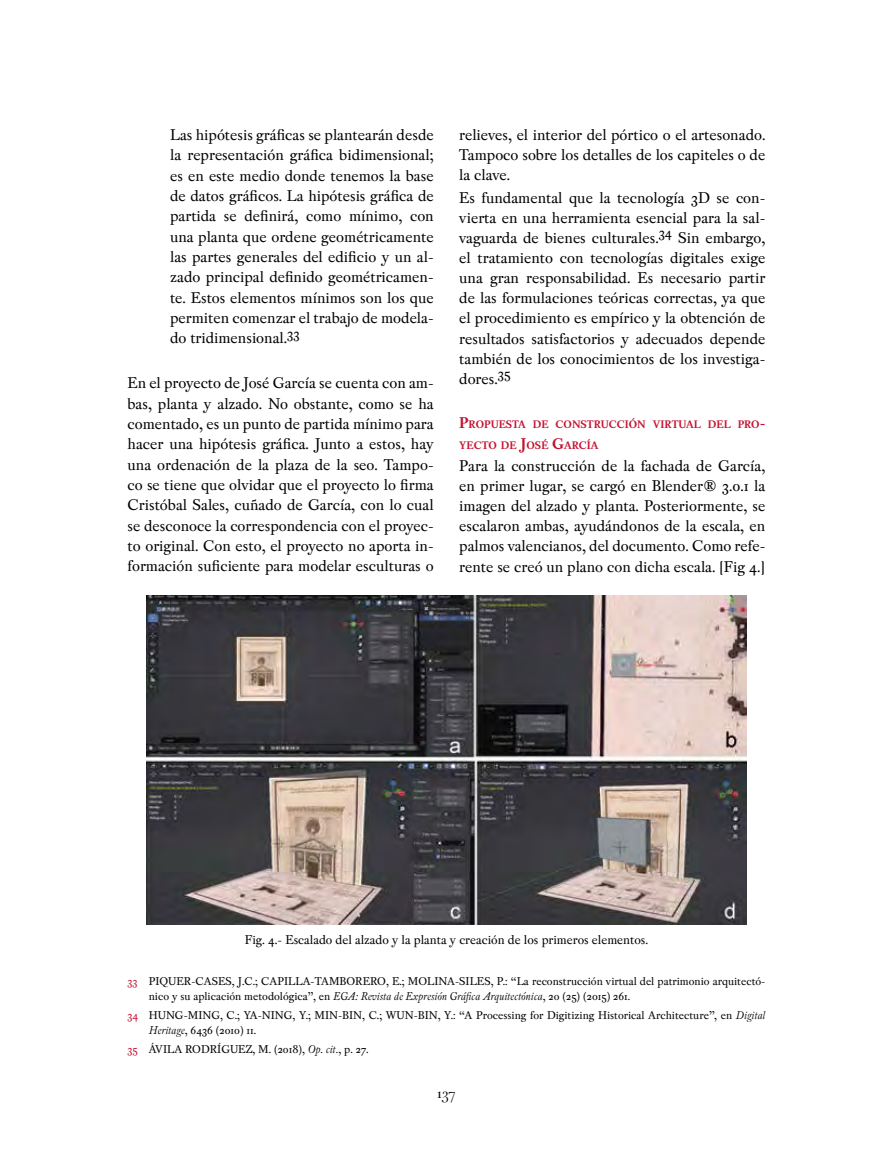
<style>
.page{position:relative;width:893px;height:1170px;background:#fff}
.page>*{position:absolute;margin:0;border:0;box-sizing:border-box;transform-origin:0 0}
.t1{font:18px "Peleguer";color:#000}
.t2{font:16.5px/20.4px "Pradell";color:#000;text-align:justify}
.t3{font:13.5px "Pradell";color:#000}
.t4{font:12px/15px "Pradell";color:#000}
.t5{font:700 11.55px/20.1px "Pradell";color:#c41230}
.s1{font-size:16.5px}
.s2{color:#c41230}
.s3{font-style:italic}
</style>
<div class="page">
<img style="left:147px;top:595px;width:599px;height:329px">
<p class="t2" style="left:170px;top:125px;width:265px">Las hipótesis gráficas se plantearán desde la representación gráfica bidimensional; es en este medio donde tenemos la base de datos gráficos. La hipótesis gráfica de partida se definirá, como mínimo, con una planta que ordene geométricamente las partes generales del edificio y un al&shy;zado principal definido geométricamen&shy;te. Estos elementos mínimos son los que permiten comenzar el trabajo de modela&shy;do tridimensional.<sup>33</sup></p>
<p class="t2" style="left:128px;top:373px;width:308px">En el proyecto de José García se cuenta con am&shy;bas, planta y alzado. No obstante, como se ha comentado, es un punto de partida mínimo para hacer una hipótesis gráfica. Junto a estos, hay una ordenación de la plaza de la seo. Tampo&shy;co se tiene que olvidar que el proyecto lo firma Cristóbal Sales, cuñado de García, con lo cual se desconoce la correspondencia con el proyec&shy;to original. Con esto, el proyecto no aporta in&shy;formación suficiente para modelar esculturas o</p>
<p class="t2" style="left:459px;top:125px;width:308px">relieves, el interior del pórtico o el artesonado.<br>Tampoco sobre los detalles de los capiteles o de la clave.</p>
<p class="t2" style="left:459px;top:187px;width:308px">Es fundamental que la tecnología 3D se con&shy;vierta en una herramienta esencial para la sal&shy;vaguarda de bienes culturales.<sup>34</sup> Sin embargo, el tratamiento con tecnologías digitales exige una gran responsabilidad. Es necesario partir de las formulaciones teóricas correctas, ya que el procedimiento es empírico y la obtención de resultados satisfactorios y adecuados depende también de los conocimientos de los investiga&shy;dores.<sup>35</sup></p>
<p class="t5" style="left:459px;top:414px;width:308px"><span class="s1">P</span>ROPUESTA DE CONSTRUCCIÓN VIRTUAL DEL PRO<span class="s1">-<br></span>YECTO DE <span class="s1">J</span>OSÉ <span class="s1">G</span>ARCÍA</p>
<p class="t2" style="left:459px;top:455px;width:308px">Para la construcción de la fachada de García, en primer lugar, se cargó en Blender® 3.0.1 la imagen del alzado y planta. Posteriormente, se escalaron ambas, ayudándonos de la escala, en palmos valencianos, del documento. Como refe&shy;rente se creó un plano con dicha escala. [Fig 4.]</p>
<p class="t3" style="left:245px;top:932px;width:405px">Fig. 4.- Escalado del alzado y la planta y creación de los primeros elementos.</p>
<p class="t4" style="left:149px;top:973px;width:618px;text-indent:-21px"><span class="s2">33</span> PIQUER-CASES, J.C.; CAPILLA-TAMBORERO, E.; MOLINA-SILES, P.: “La reconstrucción virtual del patrimonio arquitectó&shy;nico y su aplicación metodológica”, en <span class="s3">EGA: Revista de Expresión Gráfica Arquitectónica</span>, 20 (25) (2015) 261.</p>
<p class="t4" style="left:149px;top:1007px;width:618px;text-indent:-21px"><span class="s2">34</span> HUNG-MING, C.; YA-NING, Y.; MIN-BIN, C.; WUN-BIN, Y.: “A Processing for Digitizing Historical Architecture”, en <span class="s3">Digital<br>Heritage</span>, 6436 (2010) 11.</p>
<p class="t4" style="left:128px;top:1041px;width:242px"><span class="s2">35</span> ÁVILA RODRÍGUEZ, M. (2018), <span class="s3">Op. cit.</span>, p. 27.</p>
<p class="t1" style="left:437px;top:1083px;width:20px">137</p>
</div>
